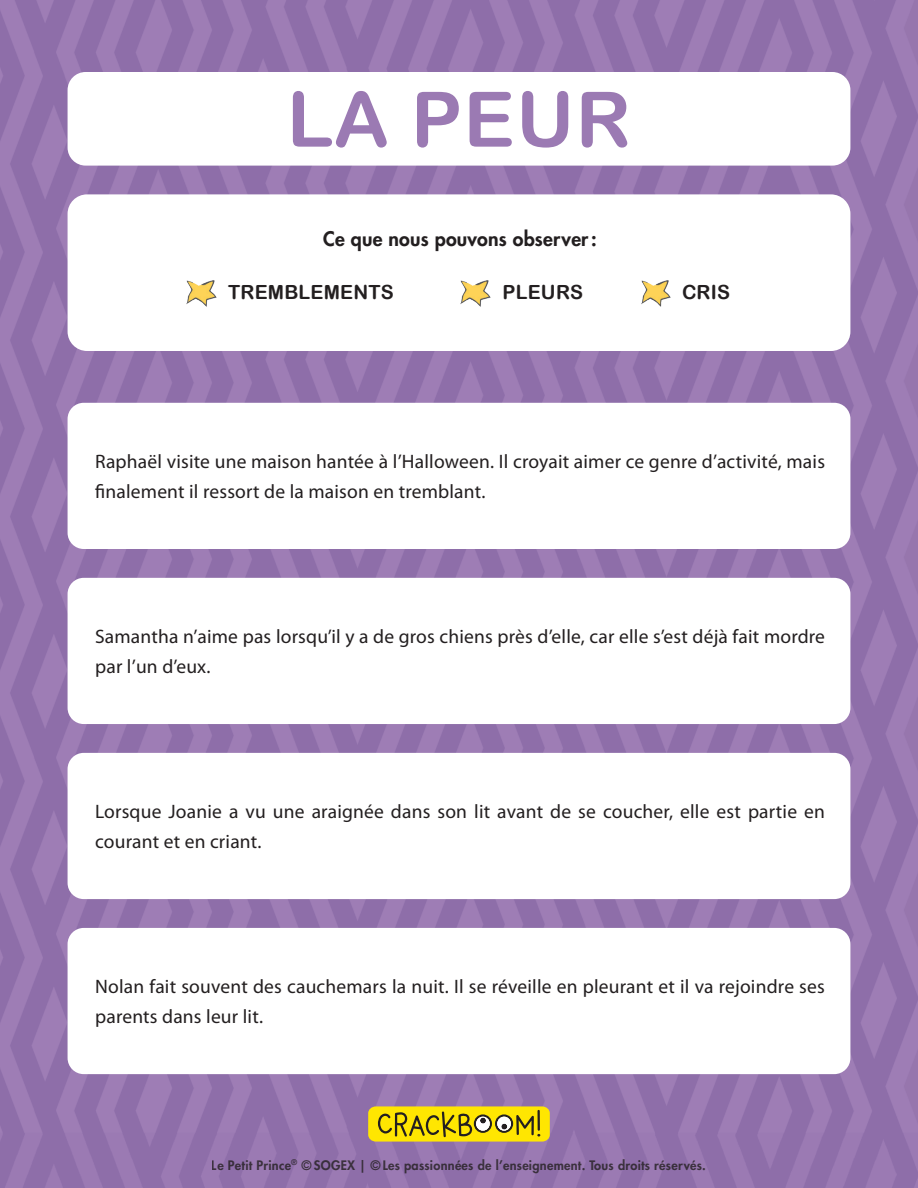
<style>
.page{position:relative;width:918px;height:1188px;background:#fff}
.page>*{position:absolute;margin:0;border:0;box-sizing:border-box;transform-origin:0 0}
.Texte{font:76.5px "Arial Rounded MT Bold";letter-spacing:.02em;color:#9b7ab3}
.Exemple_texte{font:19.5px/30px "Myriad Pro";letter-spacing:.01em;color:#231f20}
.Texte-2{font:800 19.5px "Futura Std";letter-spacing:.01em;color:#231f20}
.Texte-3{font:19.5px "Arial Rounded MT Bold";letter-spacing:.01em;color:#231f20}
.t1{font:800 12.75px "Futura Std";letter-spacing:.02em;color:#231f20}
</style>
<div class="page">
<img style="left:0;top:0;width:918px;height:1188px">
<svg style="left:368px;top:1106px;width:182px;height:36px;background:#d5c116"></svg>
<div style="left:68px;top:72px;width:782px;height:94px;background:#fff;border-radius:18px"></div>
<div style="left:68px;top:194px;width:782px;height:157px;background:#fff;border-radius:19px"></div>
<div style="left:68px;top:403px;width:782px;height:146px;background:#fff;border-radius:16px"></div>
<div style="left:68px;top:578px;width:782px;height:146px;background:#fff;border-radius:16px"></div>
<div style="left:68px;top:928px;width:782px;height:146px;background:#fff;border-radius:16px"></div>
<div style="left:68px;top:753px;width:782px;height:146px;background:#fff;border-radius:16px"></div>
<img style="left:641px;top:280px;width:30px;height:27px">
<img style="left:460px;top:280px;width:30px;height:27px">
<img style="left:186px;top:280px;width:30px;height:27px">
<p class="Texte" style="left:287px;top:74px;width:345px">LA PEUR</p>
<p class="Texte-2" style="left:323px;top:227px;width:275px">Ce que nous pouvons observer:</p>
<p class="Texte-3" style="left:228px;top:280px;width:167px">TREMBLEMENTS</p>
<p class="Texte-3" style="left:503px;top:280px;width:82px">PLEURS</p>
<p class="Texte-3" style="left:682px;top:280px;width:50px">CRIS</p>
<p class="Exemple_texte" style="left:95px;top:447px;width:731px">Raphaël visite une maison hantée à l’Halloween. Il croyait aimer ce genre d’activité, mais finalement il ressort de la maison en tremblant.</p>
<p class="Exemple_texte" style="left:95px;top:622px;width:731px">Samantha n’aime pas lorsqu’il y a de gros chiens près d’elle, car elle s’est déjà fait mordre par l’un d’eux.</p>
<p class="Exemple_texte" style="left:95px;top:797px;width:731px">Lorsque Joanie a vu une araignée dans son lit avant de se coucher, elle est partie en courant et en criant.</p>
<p class="Exemple_texte" style="left:95px;top:972px;width:731px">Nolan fait souvent des cauchemars la nuit. Il se réveille en pleurant et il va rejoindre ses parents dans leur lit.</p>
<p class="t1" style="left:212px;top:1157px;width:496px">Le Petit Prince<sup>®</sup> © SOGEX | © Les passionnées de l’enseignement. Tous droits réservés.</p>
</div>
